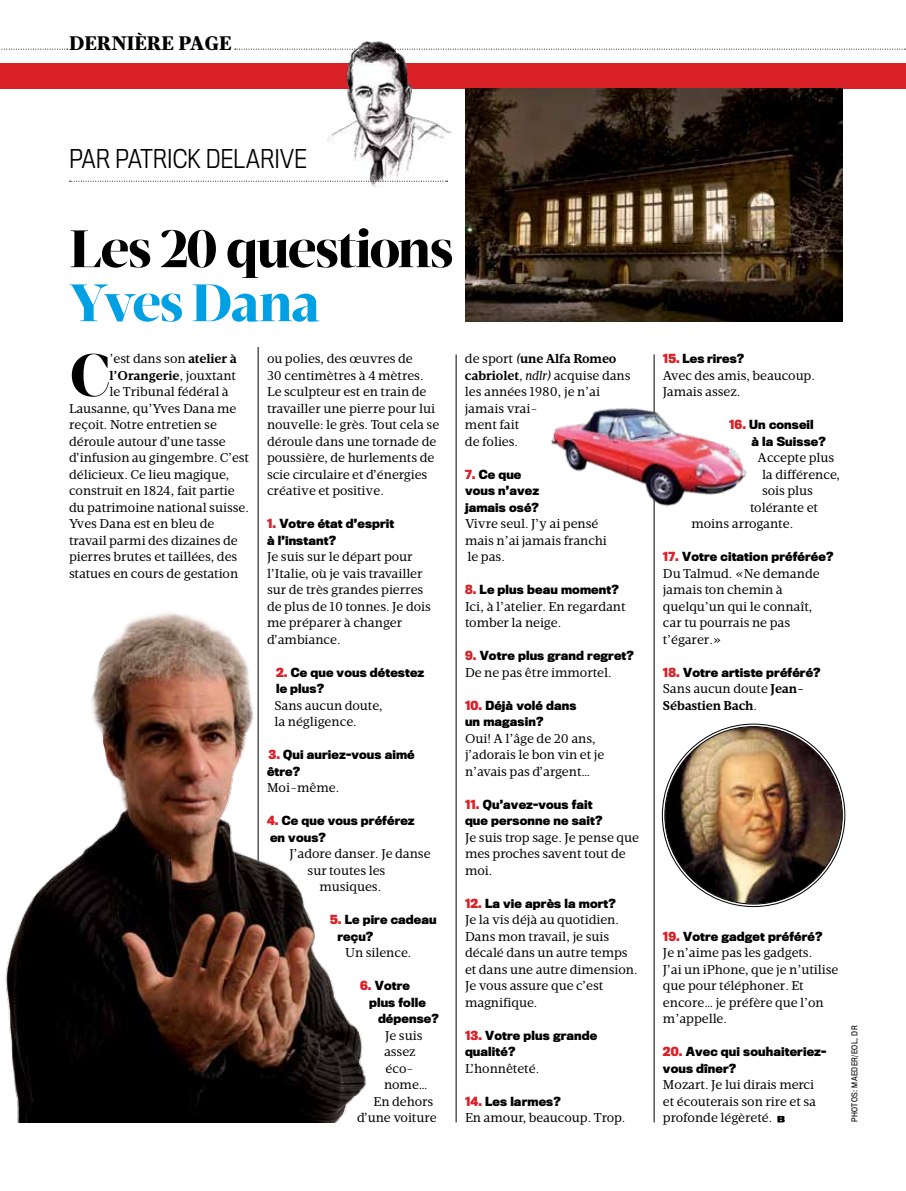
<style>
.page{position:relative;width:906px;height:1191px;background:#fff}
.page>*{position:absolute;margin:0;border:0;box-sizing:border-box;transform-origin:0 0}
.t1{font:900 61.65px "Velino Display";color:#000}
.t2{font:900 54px "Velino Display";letter-spacing:-.035em;color:#000}
.t3{font:900 54px "Velino Display";letter-spacing:-.04em;color:#00a1e4}
.t4{font:300 24px "Titling Narrow";color:#000}
.t5{font:900 20.1px "Velino Text";color:#000}
.t6{font:13.2px/16.5px "Velino Ultra";color:#000}
.t7{font:800 13.2px "Velino";color:#000}
.t8{font:700 11.7px/16.5px "Titling Narrow";letter-spacing:.01em;color:#000}
.t9{font:7.5px "Titling Narrow";letter-spacing:.05em;color:#000}
.s1{font-family:"Velino";font-weight:800}
.s2{font-family:"Velino Ultra";font-weight:400}
.s3{color:#da2128}
.s4{font-family:"Velino Ultra";font-weight:400;font-style:italic}
.s5{font-style:italic}
</style>
<div class="page">
<hr style="left:258px;top:347px;width:1px;height:768px;background:#000">
<img style="left:5px;top:588px;width:361px;height:534px">
<svg style="left:235px;top:49px;width:671px;height:1px"></svg>
<svg style="left:1px;top:49px;width:67px;height:1px"></svg>
<div style="left:0;top:63px;width:906px;height:25px;background:#da2128"></div>
<hr style="left:654px;top:354px;width:1px;height:768px;background:#000">
<hr style="left:456px;top:354px;width:1px;height:768px;background:#000">
<img style="left:465px;top:88px;width:378px;height:233px">
<img style="left:326px;top:41px;width:128px;height:146px">
<svg style="left:69px;top:181px;width:378px;height:1px"></svg>
<svg style="left:777px;top:1115px;width:8px;height:7px"></svg>
<img style="left:663px;top:725px;width:180px;height:180px;border-radius:90px">
<img style="left:551px;top:401px;width:196px;height:113px">
<h3 class="t5" style="left:69px;top:30px;width:164px">DERNIÈRE PAGE</h3>
<h3 class="t4" style="left:69px;top:144px;width:240px">PAR PATRICK DELARIVE</h3>
<h2 class="t2" style="left:69px;top:216px;width:386px">Les 20 questions</h2>
<h2 class="t3" style="left:69px;top:270px;width:252px">Yves Dana</h2>
<h1 class="t1" style="left:69px;top:337px;width:42px">C</h1>
<p class="t6" style="left:110px;top:350px;width:129px">’est dans son <span class="s1">atelier à</span></p>
<p class="t7" style="left:110px;top:367px;width:128px">l’Orangerie<span class="s2">, jouxtant</span></p>
<p class="t6" style="left:69px;top:383px;width:182px;text-indent:41px">le Tribunal fédéral à<br>Lausanne, qu’Yves Dana me reçoit. Notre entretien se déroule autour d’une tasse d’infusion au gingembre. C’est délicieux. Ce lieu magique, construit en 1824, fait partie du patrimoine national suisse.<br>Yves Dana est en bleu de travail parmi des dizaines de pierres brutes et taillées, des statues en cours de gestation</p>
<p class="t6" style="left:267px;top:350px;width:174px">ou polies, des œuvres de<br>30 centimètres à 4 mètres.<br>Le sculpteur est en train de travailler une pierre pour lui nouvelle: le grès. Tout cela se déroule dans une tornade de poussière, de hurlements de scie circulaire et d’énergies créative et positive.</p>
<p class="t8" style="left:267px;top:515px;width:129px"><span class="s3">1.</span> Votre état d’esprit à l’instant?</p>
<p class="t6" style="left:267px;top:548px;width:165px">Je suis sur le départ pour l’Italie, où je vais travailler sur de très grandes pierres de plus de 10 tonnes. Je dois me préparer à changer d’ambiance.</p>
<p class="t8" style="left:276px;top:664px;width:150px"><span class="s3">2.</span> Ce que vous détestez le plus?</p>
<p class="t6" style="left:274px;top:697px;width:110px">Sans aucun doute, la négligence.</p>
<p class="t8" style="left:267px;top:746px;width:149px"><span class="s3">3.</span> Qui auriez-vous aimé être?</p>
<p class="t6" style="left:267px;top:779px;width:74px">Moi-même.</p>
<p class="t8" style="left:267px;top:812px;width:149px"><span class="s3">4.</span> Ce que vous préférez en vous?</p>
<p class="t6" style="left:289px;top:845px;width:143px">J’adore danser. Je danse</p>
<p class="t6" style="left:307px;top:862px;width:79px">sur toutes les</p>
<p class="t6" style="left:319px;top:878px;width:63px">musiques.</p>
<p class="t8" style="left:337px;top:911px;width:101px;text-indent:-7px"><span class="s3">5.</span> Le pire cadeau reçu?</p>
<p class="t6" style="left:345px;top:944px;width:68px">Un silence.</p>
<p class="t8" style="left:360px;top:977px;width:51px"><span class="s3">6.</span> Votre</p>
<p class="t8" style="left:369px;top:994px;width:58px">plus folle</p>
<p class="t8" style="left:378px;top:1010px;width:62px">dépense?</p>
<p class="t6" style="left:385px;top:1027px;width:39px">Je suis</p>
<p class="t6" style="left:384px;top:1043px;width:33px">assez</p>
<p class="t6" style="left:385px;top:1060px;width:30px">éco-</p>
<p class="t6" style="left:384px;top:1076px;width:45px">nome…</p>
<p class="t6" style="left:373px;top:1093px;width:61px">En dehors</p>
<p class="t6" style="left:357px;top:1109px;width:81px">d’une voiture</p>
<p class="t7" style="left:465px;top:350px;width:153px"><span class="s2">de sport</span> <span class="s4">(</span>une Alfa Romeo</p>
<p class="t6" style="left:465px;top:367px;width:167px"><span class="s1">cabriolet</span><span class="s5">, ndlr)</span> acquise dans les années 1980, je n’ai jamais vrai-<br>ment fait<br>de folies.</p>
<p class="t8" style="left:465px;top:466px;width:76px"><span class="s3">7.</span> Ce que vous n’avez jamais osé?</p>
<p class="t6" style="left:465px;top:515px;width:143px">Vivre seul. J’y ai pensé mais n’ai jamais franchi le pas.</p>
<p class="t8" style="left:465px;top:581px;width:155px"><span class="s3">8.</span> Le plus beau moment?</p>
<p class="t6" style="left:465px;top:598px;width:162px">Ici, à l’atelier. En regardant tomber la neige.</p>
<p class="t8" style="left:465px;top:647px;width:170px"><span class="s3">9.</span> Votre plus grand regret?</p>
<p class="t6" style="left:465px;top:664px;width:148px">De ne pas être immortel.</p>
<p class="t8" style="left:465px;top:697px;width:113px"><span class="s3">10.</span> Déjà volé dans un magasin?</p>
<p class="t6" style="left:465px;top:730px;width:141px">Oui! A l’âge de 20 ans, j’adorais le bon vin et je n’avais pas d’argent…</p>
<p class="t8" style="left:465px;top:796px;width:139px"><span class="s3">11.</span> Qu’avez-vous fait que personne ne sait?</p>
<p class="t6" style="left:465px;top:829px;width:175px">Je suis trop sage. Je pense que mes proches savent tout de moi.</p>
<p class="t8" style="left:465px;top:895px;width:152px"><span class="s3">12.</span> La vie après la mort?</p>
<p class="t6" style="left:465px;top:911px;width:174px">Je la vis déjà au quotidien.<br>Dans mon travail, je suis décalé dans un autre temps et dans une autre dimension.<br>Je vous assure que c’est magnifique.</p>
<p class="t8" style="left:465px;top:1027px;width:134px"><span class="s3">13.</span> Votre plus grande qualité?</p>
<p class="t6" style="left:465px;top:1060px;width:76px">L’honnêteté.</p>
<p class="t8" style="left:465px;top:1093px;width:97px"><span class="s3">14.</span> Les larmes?</p>
<p class="t6" style="left:465px;top:1109px;width:162px">En amour, beaucoup. Trop.</p>
<p class="t8" style="left:663px;top:350px;width:83px"><span class="s3">15.</span> Les rires?</p>
<p class="t6" style="left:663px;top:367px;width:154px">Avec des amis, beaucoup.<br>Jamais assez.</p>
<p class="t8" style="left:751px;top:416px;width:76px;text-indent:-23px"><span class="s3">16.</span> Un conseil<br>à la Suisse?</p>
<p class="t6" style="left:757px;top:449px;width:78px">Accepte plus</p>
<p class="t6" style="left:762px;top:466px;width:80px">la différence,</p>
<p class="t6" style="left:762px;top:482px;width:53px">sois plus</p>
<p class="t6" style="left:750px;top:499px;width:70px">tolérante et</p>
<p class="t6" style="left:691px;top:515px;width:103px">moins arrogante.</p>
<p class="t8" style="left:663px;top:548px;width:172px"><span class="s3">17.</span> Votre citation préférée?</p>
<p class="t6" style="left:663px;top:565px;width:158px">Du Talmud. «Ne demande jamais ton chemin à quelqu’un qui le connaît, car tu pourrais ne pas t’égarer.»</p>
<p class="t8" style="left:663px;top:664px;width:159px"><span class="s3">18.</span> Votre artiste préféré?</p>
<p class="t6" style="left:663px;top:680px;width:143px">Sans aucun doute <span class="s1">Jean-</span></p>
<p class="t7" style="left:663px;top:697px;width:95px">Sébastien Bach<span class="s2">.</span></p>
<p class="t8" style="left:663px;top:928px;width:161px"><span class="s3">19.</span> Votre gadget préféré?</p>
<p class="t6" style="left:663px;top:944px;width:177px">Je n’aime pas les gadgets.<br>J’ai un iPhone, que je n’utilise que pour téléphoner. Et encore… je préfère que l’on m’appelle.</p>
<p class="t8" style="left:663px;top:1043px;width:165px"><span class="s3">20.</span> Avec qui souhaiteriez&shy;vous dîner?</p>
<p class="t6" style="left:663px;top:1076px;width:155px">Mozart. Je lui dirais merci et écouterais son rire et sa profonde légèreté.</p>
<p class="t9" style="left:850px;top:1122px;width:98px;rotate:-90deg">PHOTOS: maeder/eol, dr</p>
</div>
